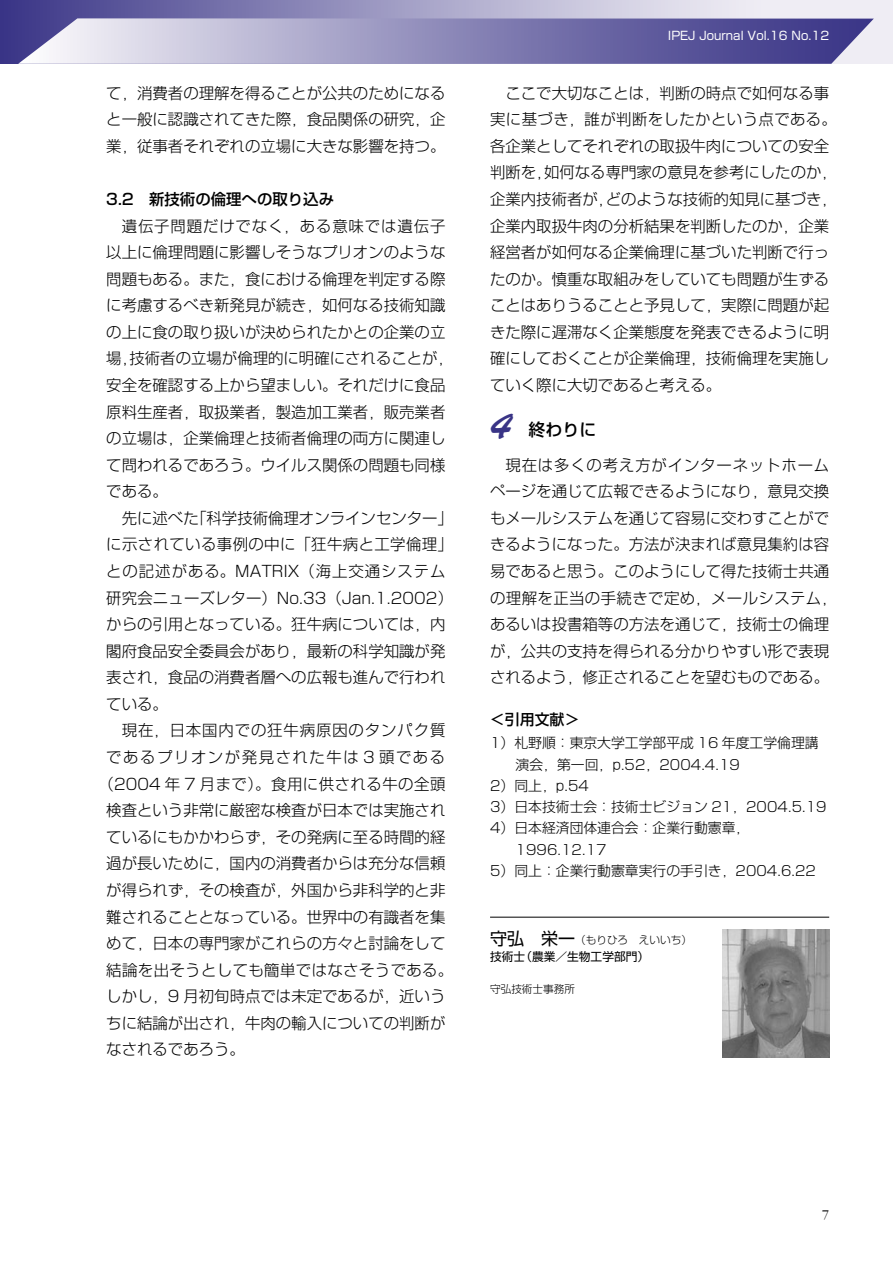
<style>
.page{position:relative;width:893px;height:1263px;background:#fff}
.page>*{position:absolute;margin:0;border:0;box-sizing:border-box;transform-origin:0 0}
.T見出し{font:38.25px "Brush Scr D";color:#393486}
.T見出し-2{font:500 16.95px "Shin Go";color:#000}
.T本文{font:300 15.45px/26.5px "Shin Go";color:#000}
.T本文-2{font:300 15.45px "Shin Go";letter-spacing:.03em;color:#000}
.T本文-3{font:300 15.45px "Shin Go";letter-spacing:.025em;color:#000}
.T本文-4{font:300 15.45px "Shin Go";letter-spacing:.055em;color:#000}
.T本文-5{font:300 15.45px "Shin Go";letter-spacing:.1em;color:#000}
.T小見出し{font:500 15.45px "Shin Go";color:#000}
.T参考文献_タイトル{font:500 14.85px "Shin Go";color:#000}
.T参考文献_項目{font:300 13.8px/21.3px "Shin Go";color:#000}
.t1{font:300 13.8px "Garamond";color:#000}
.t2{font:11.7px "Shin Go";color:#fff}
.T経歴欄_部門名{font:11.7px "Shin Go";color:#000}
.T経歴欄_著者名{font:300 10.65px "Shin Go";color:#000}
.T著者_経歴{font:300 10.65px "Shin Go";color:#000}
.s1{font-weight:400;font-size:16.95px}
</style>
<div class="page">
<svg style="left:0;top:0;width:893px;height:64px;background:#a5a2c7"></svg>
<svg style="left:18px;top:18px;width:856px;height:46px;background:#8f8cba"></svg>
<img style="left:723px;top:930px;width:106px;height:127px">
<hr style="left:490px;top:917px;width:339px;height:1px;background:#000">
<p class="T本文" style="left:106px;top:79px;width:341px;text-align:justify">て，消費者の理解を得ることが公共のためになると一般に認識されてきた際，食品関係の研究，企業，従事者それぞれの立場に大きな影響を持つ。</p>
<p class="T小見出し" style="left:106px;top:189px;width:229px">3.2　新技術の倫理への取り込み</p>
<p class="T本文" style="left:106px;top:212px;width:348px;text-indent:15px">遺伝子問題だけでなく，ある意味では遺伝子以上に倫理問題に影響しそうなプリオンのような問題もある。また，食における倫理を判定する際に考慮するべき新発見が続き，如何なる技術知識の上に食の取り扱いが決められたかとの企業の立場，技術者の立場が倫理的に明確にされることが，安全を確認する上から望ましい。それだけに食品原料生産者，取扱業者，製造加工業者，販売業者の立場は，企業倫理と技術者倫理の両方に関連して問われるであろう。ウイルス関係の問題も同様である。</p>
<p class="T本文" style="left:106px;top:504px;width:348px;text-indent:15px">先に述べた「科学技術倫理オンラインセンター」に示されている事例の中に「狂牛病と工学倫理」との記述がある。MATRIX（海上交通システム研究会ニューズレター）No.33（Jan.1.2002）からの引用となっている。狂牛病については，内閣府食品安全委員会があり，最新の科学知識が発表され，食品の消費者層への広報も進んで行われている。</p>
<p class="T本文-4" style="left:122px;top:721px;width:325px">現在，日本国内での狂牛病原因のタンパク質</p>
<p class="T本文-5" style="left:106px;top:747px;width:340px">であるプリオンが発見された牛は 3 頭である</p>
<p class="T本文-2" style="left:99px;top:774px;width:348px">（2004 年 7 月まで）。食用に供される牛の全頭</p>
<p class="T本文" style="left:106px;top:796px;width:341px">検査という非常に厳密な検査が日本では実施され</p>
<p class="T本文" style="left:106px;top:823px;width:341px">ているにもかかわらず，その発病に至る時間的経</p>
<p class="T本文" style="left:106px;top:850px;width:341px">過が長いために，国内の消費者からは充分な信頼</p>
<p class="T本文" style="left:106px;top:876px;width:341px">が得られず，その検査が，外国から非科学的と非</p>
<p class="T本文" style="left:106px;top:903px;width:341px">難されることとなっている。世界中の有識者を集</p>
<p class="T本文" style="left:106px;top:929px;width:341px">めて，日本の専門家がこれらの方々と討論をして</p>
<p class="T本文-3" style="left:106px;top:960px;width:348px">結論を出そうとしても簡単ではなさそうである。</p>
<p class="T本文" style="left:106px;top:982px;width:341px">しかし，9 月初旬時点では未定であるが，近いう</p>
<p class="T本文" style="left:106px;top:1009px;width:341px">ちに結論が出され，牛肉の輸入についての判断が</p>
<p class="T本文" style="left:106px;top:1036px;width:140px">なされるであろう。</p>
<p class="t2" style="left:668px;top:28px;width:162px">IPEJ Journal Vol.16 No.12</p>
<p class="T本文" style="left:490px;top:79px;width:348px;text-indent:15px">ここで大切なことは，判断の時点で如何なる事実に基づき，誰が判断をしたかという点である。各企業としてそれぞれの取扱牛肉についての安全判断を，如何なる専門家の意見を参考にしたのか，企業内技術者が，どのような技術的知見に基づき，企業内取扱牛肉の分析結果を判断したのか，企業経営者が如何なる企業倫理に基づいた判断で行ったのか。慎重な取組みをしていても問題が生ずることはありうることと予見して，実際に問題が起きた際に遅滞なく企業態度を発表できるように明確にしておくことが企業倫理，技術倫理を実施していく際に大切であると考える。</p>
<p class="T見出し" style="left:490px;top:403px;width:23px">4</p>
<p class="T見出し-2" style="left:511px;top:418px;width:87px">　終わりに</p>
<p class="T本文" style="left:490px;top:451px;width:348px;text-align:center">現在は多くの考え方がインターネットホーム<br>ページを通じて広報できるようになり，意見交換もメールシステムを通じて容易に交わすことができるようになった。方法が決まれば意見集約は容易であると思う。このようにして得た技術士共通の理解を正当の手続きで定め，メールシステム，あるいは投書箱等の方法を通じて，技術士の倫理が，公共の支持を得られる分かりやすい形で表現されるよう，修正されることを望むものである。</p>
<p class="T参考文献_タイトル" style="left:490px;top:709px;width:91px">＜引用文献＞</p>
<p class="T参考文献_項目" style="left:516px;top:732px;width:305px;text-indent:-26px">1）札野順：東京大学工学部平成 16 年度工学倫理講演会，第一回，p.52，2004.4.19</p>
<p class="T参考文献_項目" style="left:490px;top:774px;width:101px">2）同上，p.54</p>
<p class="T参考文献_項目" style="left:490px;top:796px;width:338px">3）日本技術士会：技術士ビジョン 21，2004.5.19</p>
<p class="T参考文献_項目" style="left:516px;top:817px;width:235px;text-indent:-26px">4）日本経済団体連合会：企業行動憲章，<br>1996.12.17</p>
<p class="T参考文献_項目" style="left:490px;top:859px;width:327px">5）同上：企業行動憲章実行の手引き，2004.6.22</p>
<p class="T経歴欄_著者名" style="left:490px;top:933px;width:203px"><span class="s1">守弘　栄一</span>（もりひろ　えいいち）</p>
<p class="T経歴欄_部門名" style="left:490px;top:949px;width:161px">技術士（農業／生物工学部門）</p>
<p class="T著者_経歴" style="left:490px;top:982px;width:87px">守弘技術士事務所</p>
<p class="t1" style="left:822px;top:1207px;width:8px">7</p>
</div>
